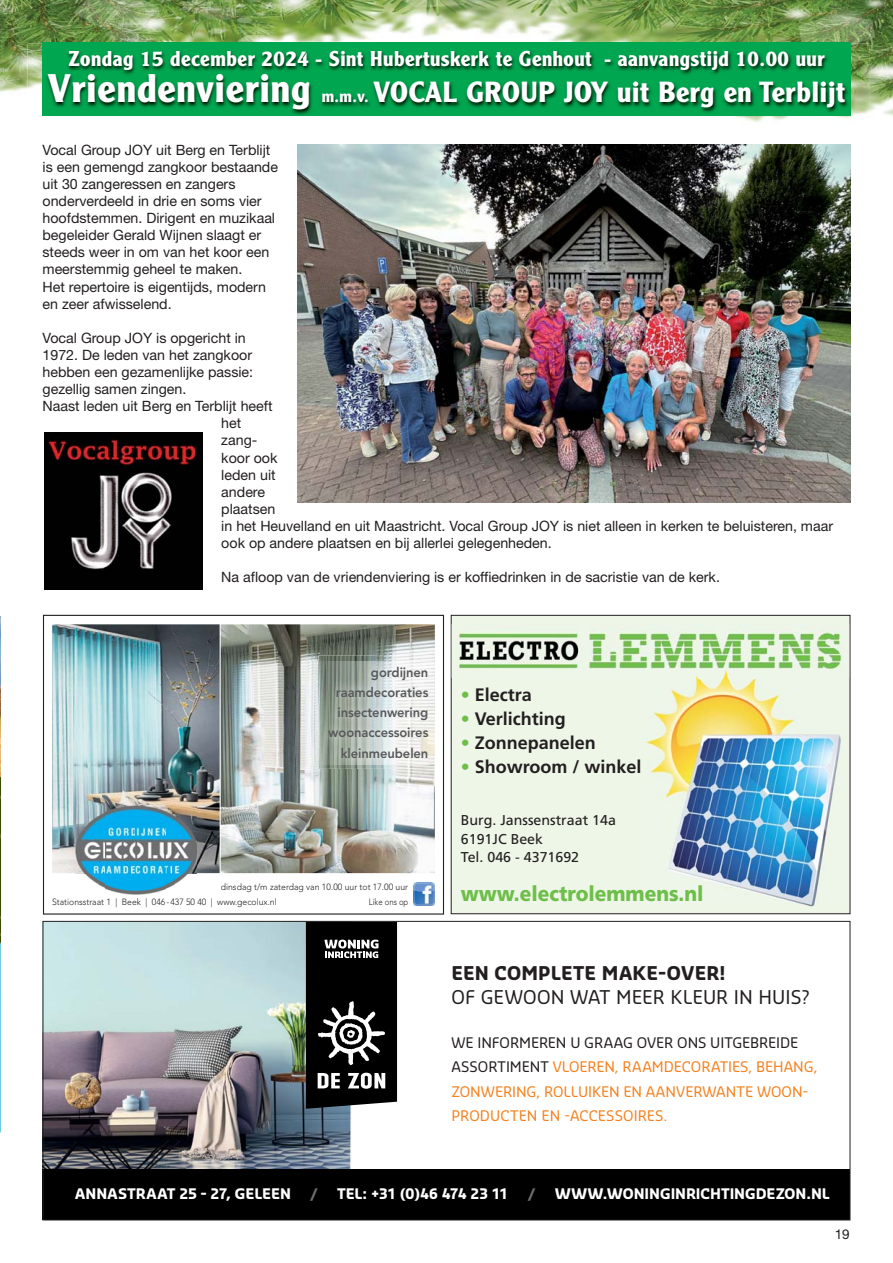
<style>
.page{position:relative;width:893px;height:1263px;background:#fff}
.page>*{position:absolute;margin:0;border:0;box-sizing:border-box;transform-origin:0 0}
.t1{font:700 39px "Clearface Gothic LH";letter-spacing:.025em;color:#fff}
.t2{font:700 28.5px "Clearface Gothic LH";letter-spacing:.025em;color:#fff}
.t3{font:700 21px "Clearface Gothic LH";letter-spacing:.025em;color:#fff}
.t4{font:900 21px "Frutiger";color:#6ebe4a;scale:.91 1}
.t5{font:18.6px "Sansa";color:#231f20}
.t6{font:700 18.6px "Sansa";letter-spacing:.005em;color:#231f20}
.t7{font:700 18px "Frutiger";color:#231f20}
.t8{font:14.25px/17.1px "Helvetica Neue";color:#231f20}
.t9{font:14.25px/24.2px "Sansa";color:#f5821f}
.t10{font:700 14.25px "Sansa";color:#fff}
.t11{font:14.25px/18.3px "Frutiger";color:#231f20}
.t12{font:700 14.25px "Sansa";letter-spacing:-.025em;color:#fff}
.t13{font:700 14.25px "Sansa";color:#6d6e70}
.t14{font:800 13.5px/20.2px "Avenir LT Std";letter-spacing:-.005em;color:#58595b;text-align:right;scale:.96 1}
.t15{font:13.5px "Helvetica Neue";color:#231f20}
.t16{font:300 9px/15.5px "Avenir LT Std";color:#231f20;scale:.96 1}
.t17{font:300 9px "Avenir LT Std";color:#231f20;scale:.86 1}
.s1{font-size:16.5px}
.s2{color:#6ebe4a}
.s3{color:#231f20}
</style>
<div class="page">
<img style="left:0;top:0;width:893px;height:116px">
<img style="left:28px;top:44px;width:841px;height:78px">
<img style="left:43px;top:44px;width:807px;height:71px">
<svg style="left:43px;top:615px;width:401px;height:299px"></svg>
<svg style="left:368px;top:897px;width:41px;height:11px"></svg>
<img style="left:413px;top:883px;width:22px;height:22px">
<img style="left:52px;top:624px;width:383px;height:249px">
<img style="left:75px;top:805px;width:122px;height:90px">
<img style="left:296px;top:661px;width:22px;height:104px">
<img style="left:318px;top:655px;width:121px;height:114px">
<div style="left:451px;top:615px;width:399px;height:299px;background:#eef6e8"></div>
<div style="left:451px;top:615px;width:399px;height:299px;border:1px solid #231f20"></div>
<img style="left:452px;top:624px;width:397px;height:54px">
<img style="left:646px;top:671px;width:194px;height:236px">
<img style="left:45px;top:923px;width:306px;height:246px">
<div style="left:43px;top:1169px;width:807px;height:51px;background:#000"></div>
<svg style="left:306px;top:923px;width:91px;height:186px;background:#282828"></svg>
<img style="left:0;top:618px;width:1px;height:35px">
<svg style="left:0;top:653px;width:1px;height:480px"></svg>
<img style="left:298px;top:145px;width:552px;height:358px">
<img style="left:44px;top:432px;width:158px;height:158px">
<h3 class="t3" style="left:68px;top:51px;width:758px">Zondag 15 december 2024 - Sint Hubertuskerk te Genhout - aanvangstijd 10.00 uur</h3>
<h1 class="t1" style="left:48px;top:74px;width:264px">Vriendenviering</h1>
<h2 class="t2" style="left:322px;top:81px;width:525px"><span class="s1">m.m.v.</span> VOCAL GROUP JOY uit Berg en Terblijt</h2>
<p class="t8" style="left:43px;top:143px;width:237px">Vocal Group JOY uit Berg en Terblijt is een gemengd zangkoor bestaande uit 30 zangeressen en zangers onderverdeeld in drie en soms vier hoofdstemmen. Dirigent en muzikaal begeleider Gerald Wijnen slaagt er steeds weer in om van het koor een meerstemmig geheel te maken.<br>Het repertoire is eigentijds, modern en zeer afwisselend.</p>
<p class="t8" style="left:43px;top:331px;width:205px">Vocal Group JOY is opgericht in</p>
<p class="t8" style="left:43px;top:348px;width:211px">1972. De leden van het zangkoor</p>
<p class="t8" style="left:43px;top:365px;width:212px">hebben een gezamenlijke passie:</p>
<p class="t8" style="left:43px;top:382px;width:145px">gezellig samen zingen.</p>
<p class="t8" style="left:43px;top:399px;width:232px">Naast leden uit Berg en Terblijt heeft</p>
<p class="t8" style="left:221px;top:416px;width:22px">het</p>
<p class="t8" style="left:221px;top:433px;width:38px">zang-</p>
<p class="t8" style="left:221px;top:450px;width:58px">koor ook</p>
<p class="t8" style="left:221px;top:467px;width:56px">leden uit</p>
<p class="t8" style="left:221px;top:485px;width:45px">andere</p>
<p class="t8" style="left:221px;top:502px;width:56px">plaatsen</p>
<p class="t8" style="left:221px;top:519px;width:613px">in het Heuvelland en uit Maastricht. Vocal Group JOY is niet alleen in kerken te beluisteren, maar</p>
<p class="t8" style="left:221px;top:536px;width:332px">ook op andere plaatsen en bij allerlei gelegenheden.</p>
<p class="t8" style="left:221px;top:570px;width:500px">Na afloop van de vriendenviering is er koffiedrinken in de sacristie van de kerk.</p>
<p class="t14" style="left:328px;top:663px;width:106px">gordijnen raamdecoraties insectenwering woonaccessoires kleinmeubelen</p>
<p class="t16" style="left:52px;top:879px;width:372px;text-indent:169px">dinsdag t/m zaterdag van 10.00 uur tot 17.00 uur<br>Stationsstraat 1 | Beek | 046 - 437 50 40 | www.gecolux.nl</p>
<p class="t17" style="left:369px;top:898px;width:47px">Like ons op</p>
<p class="t7" style="left:461px;top:688px;width:72px"><span class="s2">•</span> Electra</p>
<p class="t7" style="left:461px;top:712px;width:106px"><span class="s2">•</span> Verlichting</p>
<p class="t7" style="left:461px;top:736px;width:136px"><span class="s2">•</span> Zonnepanelen</p>
<p class="t7" style="left:461px;top:760px;width:182px"><span class="s2">•</span> Showroom / winkel</p>
<p class="t11" style="left:461px;top:812px;width:157px">Burg. Janssenstraat 14a<br>6191JC Beek<br>Tel. 046 - 4371692</p>
<h3 class="t4" style="left:461px;top:885px;width:268px">www.electrolemmens.nl</h3>
<h3 class="t6" style="left:451px;top:966px;width:276px">EEN COMPLETE MAKE-OVER!</h3>
<h3 class="t5" style="left:451px;top:990px;width:359px">OF GEWOON WAT MEER KLEUR IN HUIS?</h3>
<p class="t9" style="left:451px;top:1032px;width:368px"><span class="s3">WE INFORMEREN U GRAAG OVER ONS UITGEBREIDE ASSORTIMENT</span> VLOEREN, RAAMDECORATIES, BEHANG, ZONWERING, ROLLUIKEN EN AANVERWANTE WOON-PRODUCTEN EN -ACCESSOIRES.</p>
<p class="t10" style="left:75px;top:1189px;width:218px">ANNASTRAAT 25 - 27, GELEEN</p>
<p class="t13" style="left:310px;top:1189px;width:10px">/</p>
<p class="t12" style="left:337px;top:1189px;width:173px">TEL: +31 (0)46 474 23 11</p>
<p class="t13" style="left:527px;top:1189px;width:10px">/</p>
<p class="t10" style="left:555px;top:1189px;width:277px">WWW.WONINGINRICHTINGDEZON.NL</p>
<p class="t15" style="left:835px;top:1229px;width:16px">19</p>
</div>
